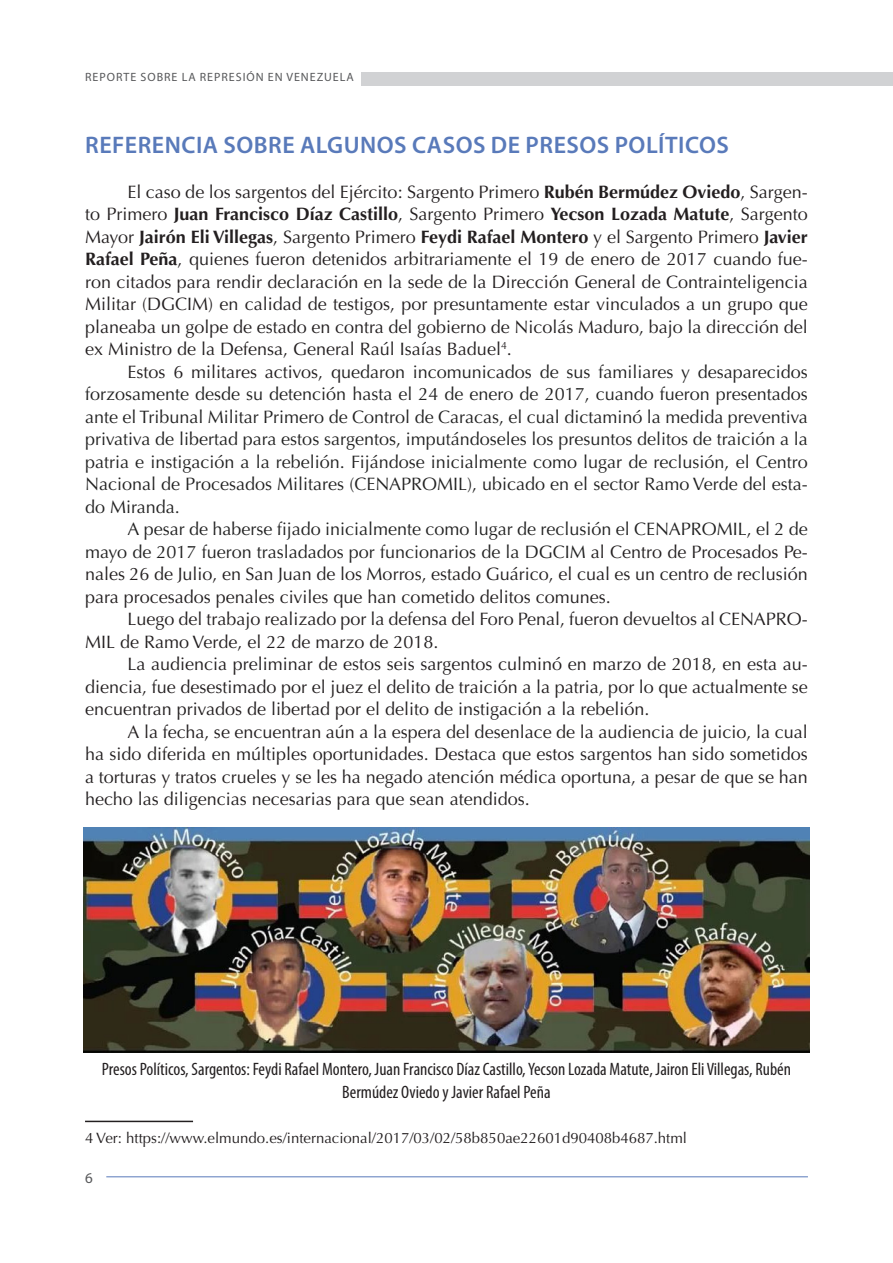
<style>
.page{position:relative;width:893px;height:1263px;background:#fff}
.page>*{position:absolute;margin:0;border:0;box-sizing:border-box;transform-origin:0 0}
.TITULOS{font:600 24px "Myriad Pro";letter-spacing:.02em;color:#597aba}
.TEXTO_NORMAL{font:18px/22.5px "Optima";color:#231f20;text-align:justify}
.TEXTO_NORMAL-2{font:18px/22.5px "Optima";color:#222;text-align:justify}
.TEXTO_NORMAL-3{font:condensed 18px/22.5px "Myriad Pro";color:#231f20;text-align:center}
.t1{font:15px "Optima";color:#231f20}
.t2{font:15px "Myriad Pro";color:#57585a}
.t3{font:12px "Myriad Pro";letter-spacing:.08em;color:#57585a}
.s1{font-weight:700}
.s2{color:#231f20}
.s3{color:#222}
</style>
<div class="page">
<hr style="left:106px;top:1176px;width:702px;height:1px;background:#597aba">
<div style="left:361px;top:72px;width:532px;height:13px;background:#d1d2d4"></div>
<img style="left:84px;top:828px;width:725px;height:225px">
<hr style="left:85px;top:1121px;width:108px;height:1px;background:#231f20">
<p class="t3" style="left:85px;top:70px;width:270px">REPORTE SOBRE LA REPRESIÓN EN VENEZUELA</p>
<p class="TITULOS" style="left:85px;top:129px;width:645px">REFERENCIA SOBRE ALGUNOS CASOS DE PRESOS POLÍTICOS</p>
<p class="TEXTO_NORMAL" style="left:85px;top:180px;width:724px;text-indent:43px">El caso de los sargentos del Ejército: Sargento Primero <span class="s1">Rubén Bermúdez Oviedo</span>, Sargen&shy;to Primero <span class="s1">Juan Francisco Díaz Castillo</span>, Sargento Primero <span class="s1">Yecson Lozada Matute</span>, Sargento Mayor <span class="s1">Jairón Eli Villegas</span>, Sargento Primero <span class="s1">Feydi Rafael Montero</span> y el Sargento Primero <span class="s1">Javier Rafael Peña</span>, quienes fueron detenidos arbitrariamente el 19 de enero de 2017 cuando fue&shy;ron citados para rendir declaración en la sede de la Dirección General de Contrainteligencia Militar (DGCIM) en calidad de testigos, por presuntamente estar vinculados a un grupo que planeaba un golpe de estado en contra del gobierno de Nicolás Maduro, bajo la dirección del ex Ministro de la Defensa, General Raúl Isaías Baduel<sup>4</sup>.</p>
<p class="TEXTO_NORMAL-2" style="left:85px;top:360px;width:724px;text-indent:43px"><span class="s2">Estos 6 militares activos, q</span>uedaron incomunicados de sus familiares y desaparecidos forzosamente desde su detención hasta el 24 de enero de 2017, cuando fueron presentados ante el Tribunal Militar Primero de Control de Caracas, el cual dictaminó la medida preventiva privativa de libertad para estos sargentos, imputándoseles los presuntos delitos de traición a la patria e instigación a la rebelión. Fijándose inicialmente como lugar de reclusión, el Centro Nacional de Procesados Militares (CENAPROMIL), ubicado en el sector Ramo Verde del esta&shy;do Miranda.</p>
<p class="TEXTO_NORMAL" style="left:85px;top:518px;width:724px;text-indent:43px"><span class="s3">A pesar de haberse fijado inicialmente como lugar de reclusión el CENAPROMIL, el 2 de mayo de 2017 fueron trasladados por funcionarios de la DGCIM</span> al Centro de Procesados Pe&shy;nales 26 de Julio, en San Juan de los Morros, estado Guárico, el cual es un centro de reclusión para procesados penales civiles que han cometido delitos comunes.</p>
<p class="TEXTO_NORMAL" style="left:85px;top:608px;width:724px;text-indent:43px">Luego del trabajo realizado por la defensa del Foro Penal, fueron devueltos al CENAPRO-<br>MIL de Ramo Verde, el 22 de marzo de 2018.</p>
<p class="TEXTO_NORMAL" style="left:85px;top:653px;width:724px;text-indent:43px">La audiencia preliminar de estos seis sargentos culminó en marzo de 2018, en esta au&shy;diencia, fue desestimado por el juez el delito de traición a la patria, por lo que actualmente se encuentran privados de libertad por el delito de instigación a la rebelión.</p>
<p class="TEXTO_NORMAL" style="left:85px;top:720px;width:724px;text-indent:43px">A la fecha, se encuentran aún a la espera del desenlace de la audiencia de juicio, la cual ha sido diferida en múltiples oportunidades. Destaca que estos sargentos han sido sometidos a torturas y tratos crueles y se les ha negado atención médica oportuna, a pesar de que se han hecho las diligencias necesarias para que sean atendidos.</p>
<p class="TEXTO_NORMAL-3" style="left:102px;top:1058px;width:691px">Presos Políticos, Sargentos: Feydi Rafael Montero, Juan Francisco Díaz Castillo, Yecson Lozada Matute, Jairon Eli Villegas, Rubén<br>Bermúdez Oviedo y Javier Rafael Peña</p>
<p class="t1" style="left:85px;top:1129px;width:604px">4 Ver: https://www.elmundo.es/internacional/2017/03/02/58b850ae22601d90408b4687.html</p>
<p class="t2" style="left:85px;top:1168px;width:9px">6</p>
</div>
